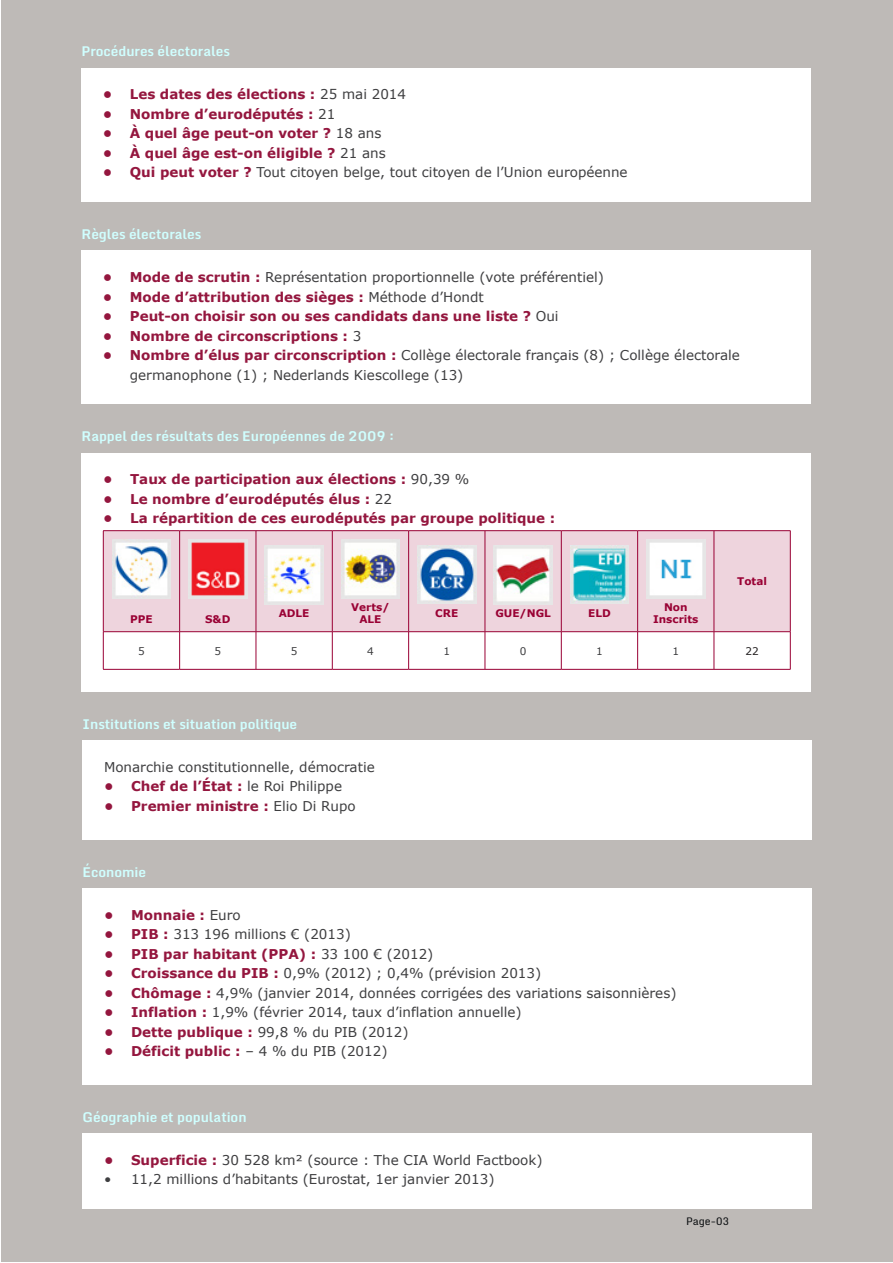
<style>
.page{position:relative;width:893px;height:1263px;background:#fff}
.page>*{position:absolute;margin:0;border:0;box-sizing:border-box;transform-origin:0 0}
.t1{font:13.5px/19.5px "Verdana";color:#3e3e40}
.t2{font:700 13.5px "Verdana";color:#94163e}
.t3{font:700 13.5px "Monda";color:#d0ffff}
.t4{font:700 10.5px/12.6px "Verdana";color:#990134;text-align:center}
.t5{font:10.5px "Verdana";color:#3e3e40}
.t6{font:10.5px "Monda";color:#090c0e}
.t7{font:10.5px "Verdana";color:#231f20}
.s1{font-weight:400;color:#3e3e40}
.s2{font-weight:700;color:#94163e}
</style>
<div class="page">
<div style="left:1px;top:1px;width:891px;height:1261px;background:#bebab7"></div>
<div style="left:82px;top:453px;width:729px;height:239px;background:#fff"></div>
<div style="left:104px;top:531px;width:686px;height:100px;background:#eed4dd"></div>
<hr style="left:103px;top:530px;width:77px;height:1px;background:#990134">
<hr style="left:103px;top:531px;width:1px;height:100px;background:#990134">
<hr style="left:180px;top:530px;width:76px;height:1px;background:#990134">
<hr style="left:179px;top:531px;width:1px;height:100px;background:#990134">
<hr style="left:256px;top:530px;width:76px;height:1px;background:#990134">
<hr style="left:256px;top:531px;width:1px;height:100px;background:#990134">
<hr style="left:332px;top:530px;width:77px;height:1px;background:#990134">
<hr style="left:332px;top:531px;width:1px;height:100px;background:#990134">
<hr style="left:409px;top:530px;width:76px;height:1px;background:#990134">
<hr style="left:408px;top:531px;width:1px;height:100px;background:#990134">
<hr style="left:485px;top:530px;width:76px;height:1px;background:#990134">
<hr style="left:485px;top:531px;width:1px;height:100px;background:#990134">
<hr style="left:561px;top:530px;width:77px;height:1px;background:#990134">
<hr style="left:561px;top:531px;width:1px;height:100px;background:#990134">
<hr style="left:638px;top:530px;width:76px;height:1px;background:#990134">
<hr style="left:637px;top:531px;width:1px;height:100px;background:#990134">
<hr style="left:714px;top:530px;width:76px;height:1px;background:#990134">
<hr style="left:714px;top:531px;width:1px;height:100px;background:#990134">
<hr style="left:790px;top:531px;width:1px;height:100px;background:#990134">
<hr style="left:103px;top:631px;width:77px;height:1px;background:#990134">
<hr style="left:103px;top:632px;width:1px;height:37px;background:#990134">
<hr style="left:180px;top:631px;width:76px;height:1px;background:#990134">
<hr style="left:179px;top:632px;width:1px;height:37px;background:#990134">
<hr style="left:256px;top:631px;width:76px;height:1px;background:#990134">
<hr style="left:256px;top:632px;width:1px;height:37px;background:#990134">
<hr style="left:332px;top:631px;width:77px;height:1px;background:#990134">
<hr style="left:332px;top:632px;width:1px;height:37px;background:#990134">
<hr style="left:409px;top:631px;width:76px;height:1px;background:#990134">
<hr style="left:408px;top:632px;width:1px;height:37px;background:#990134">
<hr style="left:485px;top:631px;width:76px;height:1px;background:#990134">
<hr style="left:485px;top:632px;width:1px;height:37px;background:#990134">
<hr style="left:561px;top:631px;width:77px;height:1px;background:#990134">
<hr style="left:561px;top:632px;width:1px;height:37px;background:#990134">
<hr style="left:638px;top:631px;width:76px;height:1px;background:#990134">
<hr style="left:637px;top:632px;width:1px;height:37px;background:#990134">
<hr style="left:714px;top:631px;width:76px;height:1px;background:#990134">
<hr style="left:714px;top:632px;width:1px;height:37px;background:#990134">
<hr style="left:790px;top:632px;width:1px;height:37px;background:#990134">
<hr style="left:103px;top:669px;width:77px;height:1px;background:#990134">
<hr style="left:180px;top:669px;width:76px;height:1px;background:#990134">
<hr style="left:256px;top:669px;width:76px;height:1px;background:#990134">
<hr style="left:332px;top:669px;width:77px;height:1px;background:#990134">
<hr style="left:409px;top:669px;width:76px;height:1px;background:#990134">
<hr style="left:485px;top:669px;width:76px;height:1px;background:#990134">
<hr style="left:561px;top:669px;width:77px;height:1px;background:#990134">
<hr style="left:638px;top:669px;width:76px;height:1px;background:#990134">
<hr style="left:714px;top:669px;width:76px;height:1px;background:#990134">
<img style="left:112px;top:539px;width:59px;height:59px">
<img style="left:188px;top:539px;width:59px;height:59px">
<img style="left:265px;top:545px;width:59px;height:59px">
<img style="left:341px;top:539px;width:59px;height:59px">
<img style="left:417px;top:545px;width:59px;height:59px">
<img style="left:494px;top:545px;width:58px;height:59px">
<img style="left:570px;top:545px;width:59px;height:59px">
<img style="left:646px;top:539px;width:59px;height:59px">
<div style="left:82px;top:740px;width:730px;height:99px;background:#fff"></div>
<div style="left:82px;top:888px;width:730px;height:196px;background:#fff"></div>
<div style="left:82px;top:1133px;width:730px;height:76px;background:#fff"></div>
<div style="left:82px;top:68px;width:729px;height:134px;background:#fff"></div>
<div style="left:82px;top:251px;width:729px;height:153px;background:#fff"></div>
<p class="t3" style="left:82px;top:40px;width:150px">Procédures électorales</p>
<p class="t2" style="left:103px;top:85px;width:305px">• Les dates des élections : <span class="s1">25 mai 2014</span></p>
<p class="t2" style="left:103px;top:104px;width:234px">• Nombre d’eurodéputés : <span class="s1">21</span></p>
<p class="t2" style="left:103px;top:124px;width:280px">• À quel âge peut-on voter ? <span class="s1">18 ans</span></p>
<p class="t2" style="left:103px;top:143px;width:285px">• À quel âge est-on éligible ? <span class="s1">21 ans</span></p>
<p class="t1" style="left:103px;top:163px;width:526px"><span class="s2">• Qui peut voter ?</span> Tout citoyen belge, tout citoyen de l’Union européenne</p>
<p class="t3" style="left:82px;top:223px;width:121px">Règles électorales</p>
<p class="t1" style="left:103px;top:267px;width:503px"><span class="s2">• Mode de scrutin :</span> Représentation proportionnelle (vote préférentiel)</p>
<p class="t2" style="left:103px;top:287px;width:382px">• Mode d’attribution des sièges : <span class="s1">Méthode d’Hondt</span></p>
<p class="t2" style="left:103px;top:307px;width:457px">• Peut-on choisir son ou ses candidats dans une liste ? <span class="s1">Oui</span></p>
<p class="t2" style="left:103px;top:326px;width:260px">• Nombre de circonscriptions : <span class="s1">3</span></p>
<p class="t1" style="left:130px;top:345px;width:612px;text-indent:-27px"><span class="s2">• Nombre d’élus par circonscription :</span> Collège électorale français (8) ; Collège électorale germanophone (1) ; Nederlands Kiescollege (13)</p>
<p class="t3" style="left:82px;top:425px;width:314px">Rappel des résultats des Européennes de 2009 :</p>
<p class="t2" style="left:103px;top:470px;width:368px">• Taux de participation aux élections : <span class="s1">90,39 %</span></p>
<p class="t2" style="left:103px;top:489px;width:290px">• Le nombre d’eurodéputés élus : <span class="s1">22</span></p>
<p class="t2" style="left:103px;top:509px;width:454px">• La répartition de ces eurodéputés par groupe politique :</p>
<p class="t4" style="left:130px;top:613px;width:24px">PPE</p>
<p class="t4" style="left:205px;top:613px;width:27px">S&amp;D</p>
<p class="t4" style="left:279px;top:606px;width:32px">ADLE</p>
<p class="t4" style="left:351px;top:600px;width:40px">Verts/<br>ALE</p>
<p class="t4" style="left:435px;top:607px;width:24px">CRE</p>
<p class="t4" style="left:495px;top:606px;width:57px">GUE/NGL</p>
<p class="t4" style="left:588px;top:607px;width:24px">ELD</p>
<p class="t4" style="left:664px;top:600px;width:25px">Non</p>
<p class="t4" style="left:653px;top:613px;width:47px">Inscrits</p>
<p class="t4" style="left:737px;top:575px;width:31px">Total</p>
<p class="t5" style="left:138px;top:643px;width:8px">5</p>
<p class="t5" style="left:214px;top:643px;width:8px">5</p>
<p class="t5" style="left:291px;top:643px;width:8px">5</p>
<p class="t5" style="left:367px;top:643px;width:8px">4</p>
<p class="t5" style="left:443px;top:643px;width:8px">1</p>
<p class="t5" style="left:520px;top:643px;width:8px">0</p>
<p class="t5" style="left:596px;top:643px;width:8px">1</p>
<p class="t5" style="left:672px;top:643px;width:8px">1</p>
<p class="t7" style="left:745px;top:643px;width:15px">22</p>
<p class="t3" style="left:82px;top:712px;width:216px">Institutions et situation politique</p>
<p class="t1" style="left:104px;top:757px;width:272px">Monarchie constitutionnelle, démocratie</p>
<p class="t2" style="left:104px;top:777px;width:239px">• Chef de l’État : <span class="s1">le Roi Philippe</span></p>
<p class="t2" style="left:104px;top:796px;width:253px">• Premier ministre : <span class="s1">Elio Di Rupo</span></p>
<p class="t3" style="left:82px;top:860px;width:65px">Économie</p>
<p class="t2" style="left:104px;top:905px;width:138px">• Monnaie : <span class="s1">Euro</span></p>
<p class="t1" style="left:104px;top:924px;width:248px"><span class="s2">• PIB :</span> 313 196 millions € (2013)</p>
<p class="t2" style="left:104px;top:944px;width:331px">• PIB par habitant (PPA) : <span class="s1">33 100 € (2012)</span></p>
<p class="t1" style="left:104px;top:963px;width:439px"><span class="s2">• Croissance du PIB :</span> 0,9% (2012) ; 0,4% (prévision 2013)</p>
<p class="t1" style="left:104px;top:983px;width:574px"><span class="s2">• Chômage :</span> 4,9% (janvier 2014, données corrigées des variations saisonnières)</p>
<p class="t1" style="left:104px;top:1002px;width:419px"><span class="s2">• Inflation :</span> 1,9% (février 2014, taux d’inflation annuelle)</p>
<p class="t1" style="left:104px;top:1022px;width:306px"><span class="s2">• Dette publique :</span> 99,8 % du PIB (2012)</p>
<p class="t2" style="left:104px;top:1041px;width:285px">• Déficit public : <span class="s1">– 4 % du PIB (2012)</span></p>
<p class="t3" style="left:82px;top:1105px;width:166px">Géographie et population</p>
<p class="t1" style="left:104px;top:1150px;width:440px"><span class="s2">• Superficie :</span> 30 528 km² (source : The CIA World Factbook)</p>
<p class="t1" style="left:104px;top:1169px;width:392px">• 11,2 millions d’habitants (Eurostat, 1er janvier 2013)</p>
<p class="t6" style="left:686px;top:1214px;width:44px">Page-03</p>
</div>
